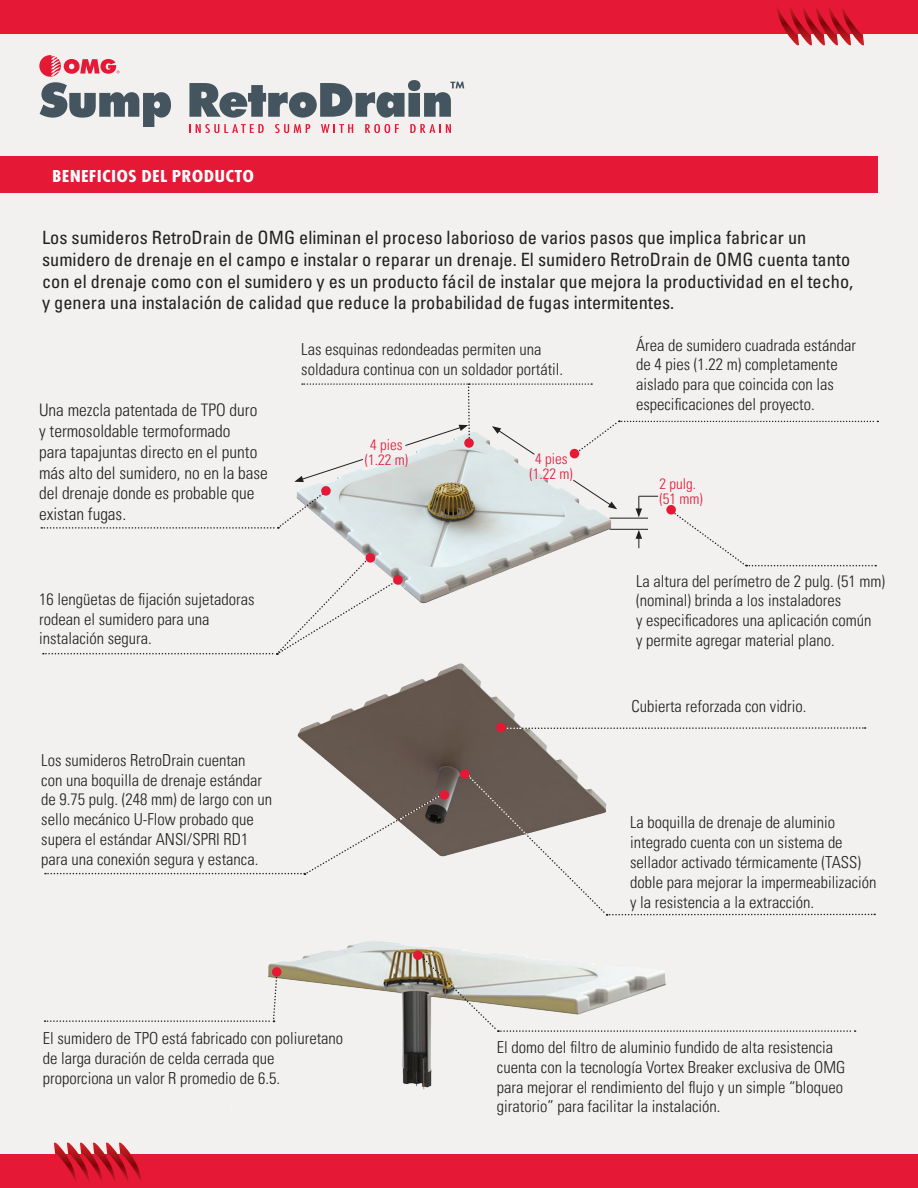
<style>
.page{position:relative;width:918px;height:1188px;background:#f2f1f0}
.page>*{position:absolute;margin:0;border:0;box-sizing:border-box;transform-origin:0 0}
.t1{font:condensed 18.3px/21.9px "Univers LT Pro";color:#231f20}
.t2{font:700 18px "Futura PT Cond";letter-spacing:.01em;color:#fff;scale:1.2 1}
.t3{font:300 condensed 17.25px/20.7px "Univers LT Pro";color:#231f20}
.t4{font:300 condensed 16.5px/19.8px "Univers LT Pro";color:#231f20}
.t5{font:300 condensed 15px/15px "Univers LT Pro";color:#e51836;text-align:center}
</style>
<div class="page">
<div style="left:0;top:1154px;width:918px;height:34px;background:#e51836"></div>
<svg style="left:54px;top:1143px;width:88px;height:39px"></svg>
<div style="left:0;top:0;width:918px;height:34px;background:#e51836"></div>
<svg style="left:777px;top:7px;width:87px;height:38px"></svg>
<svg style="left:189px;top:124px;width:75px;height:9px"></svg>
<svg style="left:275px;top:124px;width:35px;height:9px"></svg>
<svg style="left:321px;top:124px;width:32px;height:9px"></svg>
<svg style="left:365px;top:124px;width:34px;height:9px"></svg>
<svg style="left:410px;top:124px;width:41px;height:9px"></svg>
<svg style="left:39px;top:55px;width:132px;height:72px"></svg>
<svg style="left:189px;top:80px;width:275px;height:38px"></svg>
<div style="left:0;top:157px;width:878px;height:36px;background:#e51836"></div>
<img style="left:268px;top:941px;width:211px;height:149px">
<svg style="left:420px;top:954px;width:436px;height:78px"></svg>
<div style="left:413px;top:950px;width:10px;height:10px;background:#e51836;border-radius:50%"></div>
<svg style="left:45px;top:973px;width:233px;height:49px"></svg>
<div style="left:272px;top:967px;width:10px;height:10px;background:#e51836;border-radius:50%"></div>
<img style="left:297px;top:663px;width:280px;height:193px">
<svg style="left:45px;top:792px;width:400px;height:83px"></svg>
<div style="left:440px;top:790px;width:9px;height:10px;background:#e51836;border-radius:50%"></div>
<svg style="left:506px;top:727px;width:360px;height:2px"></svg>
<div style="left:496px;top:723px;width:10px;height:9px;background:#e51836;border-radius:50%"></div>
<svg style="left:41px;top:383px;width:837px;height:272px"></svg>
<div style="left:464px;top:438px;width:10px;height:10px;background:#e51836;border-radius:50%"></div>
<svg style="left:468px;top:775px;width:407px;height:141px"></svg>
<div style="left:460px;top:769px;width:10px;height:10px;background:#e51836;border-radius:50%"></div>
<p class="t2" style="left:52px;top:166px;width:170px">BENEFICIOS DEL PRODUCTO</p>
<p class="t1" style="left:42px;top:226px;width:813px">Los sumideros RetroDrain de OMG eliminan el proceso laborioso de varios pasos que implica fabricar un sumidero de drenaje en el campo e instalar o reparar un drenaje. El sumidero RetroDrain de OMG cuenta tanto con el drenaje como con el sumidero y es un producto fácil de instalar que mejora la productividad en el techo, y genera una instalación de calidad que reduce la probabilidad de fugas intermitentes.</p>
<p class="t3" style="left:39px;top:399px;width:230px">Una mezcla patentada de TPO duro y termosoldable termoformado<br>para tapajuntas directo en el punto más alto del sumidero, no en la base del drenaje donde es probable que existan fugas.</p>
<p class="t4" style="left:39px;top:588px;width:217px">16 lengüetas de fijación sujetadoras rodean el sumidero para una instalación segura.</p>
<p class="t4" style="left:301px;top:339px;width:263px">Las esquinas redondeadas permiten una soldadura continua con un soldador portátil.</p>
<p class="t5" style="left:365px;top:436px;width:45px">4 pies (1.22 m)</p>
<p class="t5" style="left:530px;top:451px;width:45px">4 pies (1.22 m)</p>
<p class="t4" style="left:41px;top:749px;width:232px">Los sumideros RetroDrain cuentan<br>con una boquilla de drenaje estándar de 9.75 pulg. (248 mm) de largo con un sello mecánico U-Flow probado que supera el estándar ANSI/SPRI RD1 para una conexión segura y estanca.</p>
<p class="t4" style="left:636px;top:334px;width:221px">Área de sumidero cuadrada estándar de 4 pies (1.22 m) completamente aislado para que coincida con las especificaciones del proyecto.</p>
<p class="t5" style="left:660px;top:475px;width:45px;text-align:left">2 pulg. (51 mm)</p>
<p class="t4" style="left:636px;top:570px;width:251px">La altura del perímetro de 2 pulg. (51 mm) (nominal) brinda a los instaladores<br>y especificadores una aplicación común<br>y permite agregar material plano.</p>
<p class="t4" style="left:632px;top:695px;width:176px">Cubierta reforzada con vidrio.</p>
<p class="t4" style="left:630px;top:812px;width:248px">La boquilla de drenaje de aluminio integrado cuenta con un sistema de sellador activado térmicamente (TASS) doble para mejorar la impermeabilización y la resistencia a la extracción.</p>
<p class="t4" style="left:43px;top:1028px;width:302px">El sumidero de TPO está fabricado con poliuretano de larga duración de celda cerrada que proporciona un valor R promedio de 6.5.</p>
<p class="t4" style="left:497px;top:1036px;width:350px">El domo del filtro de aluminio fundido de alta resistencia cuenta con la tecnología Vortex Breaker exclusiva de OMG para mejorar el rendimiento del flujo y un simple “bloqueo giratorio” para facilitar la instalación.</p>
</div>
